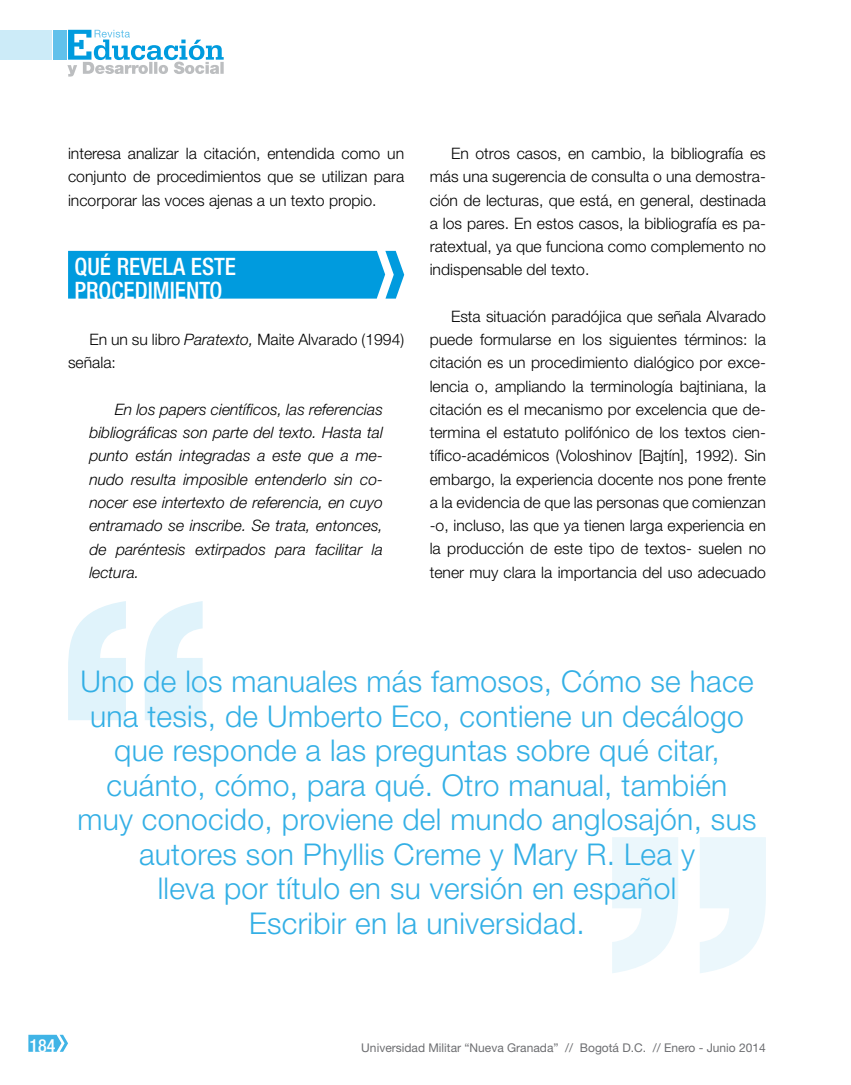
<style>
.page{position:relative;width:851px;height:1085px;background:#fff}
.page>*{position:absolute;margin:0;border:0;box-sizing:border-box;transform-origin:0 0}
.t1{font:300 30px/34.5px "Helvetica Neue LT Std";letter-spacing:.01em;color:#33afe5;text-align:center}
.t2{font:500 condensed 24px/23.2px "Helvetica Neue LT Std";color:#fff}
.t3{font:500 condensed 18px "Helvetica Neue LT Std";color:#fff}
.t4{font:300 15.75px/23.2px "Helvetica Neue LT Std";color:#000;text-align:justify}
.t5{font:italic 300 15.75px/23.2px "Helvetica Neue LT Std";color:#000;text-align:justify}
.t6{font:12px "Helvetica Neue LT Std";color:#6d6e71}
.s1{font-style:italic}
</style>
<div class="page">
<div style="left:68px;top:251px;width:336px;height:47px;background:#009bde"></div>
<svg style="left:68px;top:601px;width:134px;height:119px"></svg>
<svg style="left:612px;top:837px;width:153px;height:136px"></svg>
<div style="left:61px;top:30px;width:6px;height:30px;background:#61c1eb"></div>
<div style="left:53px;top:30px;width:7px;height:30px;background:#61c1eb"></div>
<div style="left:0;top:30px;width:52px;height:30px;background:#ccebf8"></div>
<svg style="left:67px;top:30px;width:157px;height:47px"></svg>
<svg style="left:28px;top:1034px;width:40px;height:17px"></svg>
<p class="t4" style="left:68px;top:141px;width:337px">interesa analizar la citación, entendida como un conjunto de procedimientos que se utilizan para incorporar las voces ajenas a un texto propio.</p>
<h2 class="t2" style="left:74px;top:255px;width:163px">QUÉ REVELA ESTE<br>PROCEDIMIENTO</h2>
<p class="t4" style="left:68px;top:327px;width:337px;text-indent:21px">En un su libro <span class="s1">Paratexto,</span> Maite Alvarado (1994) señala:</p>
<p class="t5" style="left:89px;top:397px;width:295px;text-indent:25px">En los papers científicos, las referencias bibliográficas son parte del texto. Hasta tal punto están integradas a este que a me&shy;nudo resulta imposible entenderlo sin co&shy;nocer ese intertexto de referencia, en cuyo entramado se inscribe. Se trata, entonces, de paréntesis extirpados para facilitar la lectura.</p>
<p class="t4" style="left:429px;top:141px;width:337px;text-indent:21px">En otros casos, en cambio, la bibliografía es más una sugerencia de consulta o una demostra&shy;ción de lecturas, que está, en general, destinada a los pares. En estos casos, la bibliografía es pa&shy;ratextual, ya que funciona como complemento no indispensable del texto.</p>
<p class="t4" style="left:429px;top:304px;width:337px;text-indent:21px">Esta situación paradójica que señala Alvarado puede formularse en los siguientes términos: la citación es un procedimiento dialógico por exce&shy;lencia o, ampliando la terminología bajtiniana, la citación es el mecanismo por excelencia que de&shy;termina el estatuto polifónico de los textos cien&shy;tífico-académicos (Voloshinov [Bajtín], 1992). Sin embargo, la experiencia docente nos pone frente a la evidencia de que las personas que comienzan -o, incluso, las que ya tienen larga experiencia en la producción de este tipo de textos- suelen no tener muy clara la importancia del uso adecuado</p>
<p class="t1" style="left:77px;top:663px;width:680px">Uno de los manuales más famosos, Cómo se hace una tesis, de Umberto Eco, contiene un decálogo que responde a las preguntas sobre qué citar, cuánto, cómo, para qué. Otro manual, también muy conocido, proviene del mundo anglosajón, sus autores son Phyllis Creme y Mary R. Lea y<br>lleva por título en su versión en español<br>Escribir en la universidad.</p>
<p class="t3" style="left:29px;top:1034px;width:27px">184</p>
<p class="t6" style="left:361px;top:1040px;width:406px">Universidad Militar “Nueva Granada” // Bogotá D.C. // Enero - Junio 2014</p>
</div>
